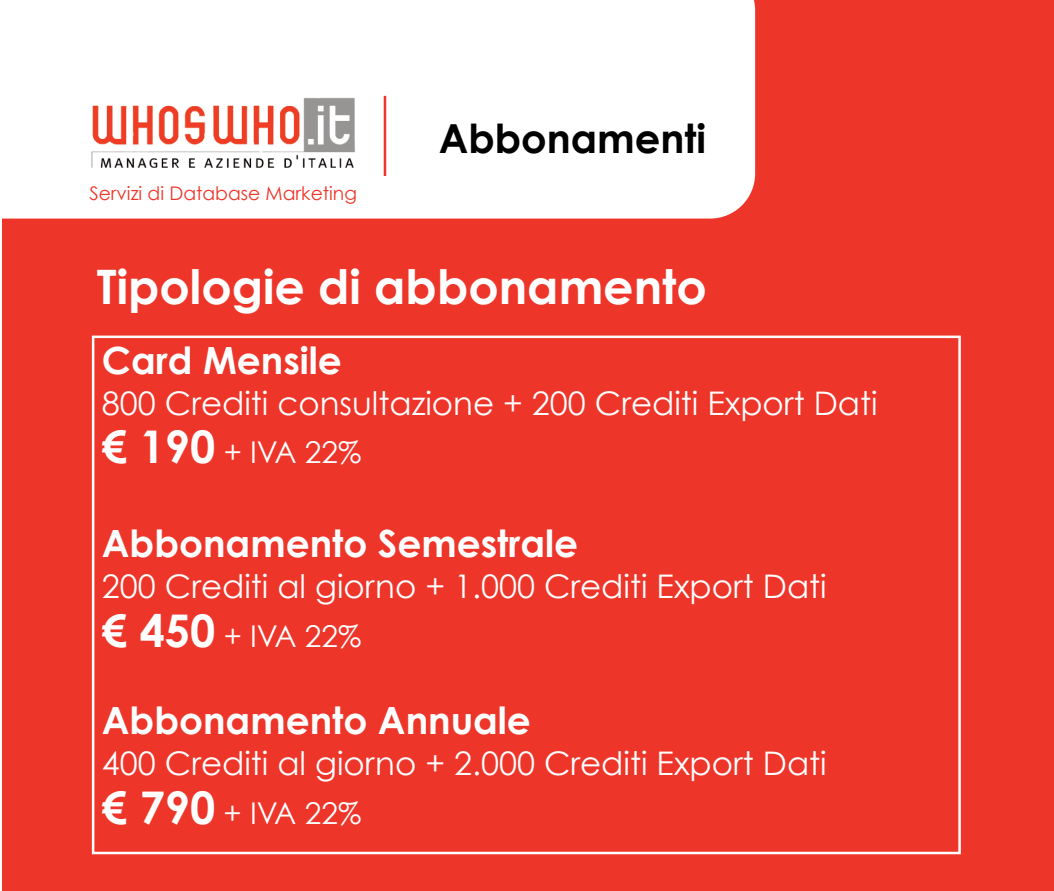
<style>
.page{position:relative;width:1054px;height:891px;background:#fff}
.page>*{position:absolute;margin:0;border:0;box-sizing:border-box;transform-origin:0 0}
.t1{font:700 47.5px "Century Gothic";color:#fff}
.t2{font:700 40px "Century Gothic";color:#000}
.t3{font:700 37.5px "Century Gothic";color:#fff}
.t4{font:32.5px "Century Gothic";color:#fff}
.t5{font:30px "Century Gothic";color:#fff}
.t6{font:18.75px "Century Gothic";color:#ee3529}
.s1{font-weight:700;font-size:45px}
</style>
<div class="page">
<div style="left:2px;top:0;width:1052px;height:890px;background:#ee3529"></div>
<div style="left:2px;top:0;width:753px;height:218px;background:#fff"></div>
<hr style="left:384px;top:96px;width:2px;height:80px;background:#ee3529">
<img style="left:81px;top:91px;width:283px;height:84px">
<p class="t6" style="left:89px;top:181px;width:269px">Servizi di Database Marketing</p>
<p class="t2" style="left:439px;top:113px;width:269px">Abbonamenti</p>
<h1 class="t1" style="left:97px;top:256px;width:611px">Tipologie di abbonamento</h1>
<p class="t3" style="left:102px;top:336px;width:241px">Card Mensile</p>
<p class="t4" style="left:102px;top:382px;width:777px">800 Crediti consultazione + 200 Crediti Export Dati</p>
<p class="t5" style="left:102px;top:433px;width:261px"><span class="s1">€ 190</span> + IVA 22%</p>
<p class="t3" style="left:102px;top:519px;width:478px">Abbonamento Semestrale</p>
<p class="t4" style="left:102px;top:565px;width:726px">200 Crediti al giorno + 1.000 Crediti Export Dati</p>
<p class="t5" style="left:102px;top:616px;width:261px"><span class="s1">€ 450</span> + IVA 22%</p>
<p class="t3" style="left:102px;top:696px;width:431px">Abbonamento Annuale</p>
<p class="t4" style="left:102px;top:742px;width:726px">400 Crediti al giorno + 2.000 Crediti Export Dati</p>
<p class="t5" style="left:102px;top:793px;width:261px"><span class="s1">€ 790</span> + IVA 22%</p>
</div>
